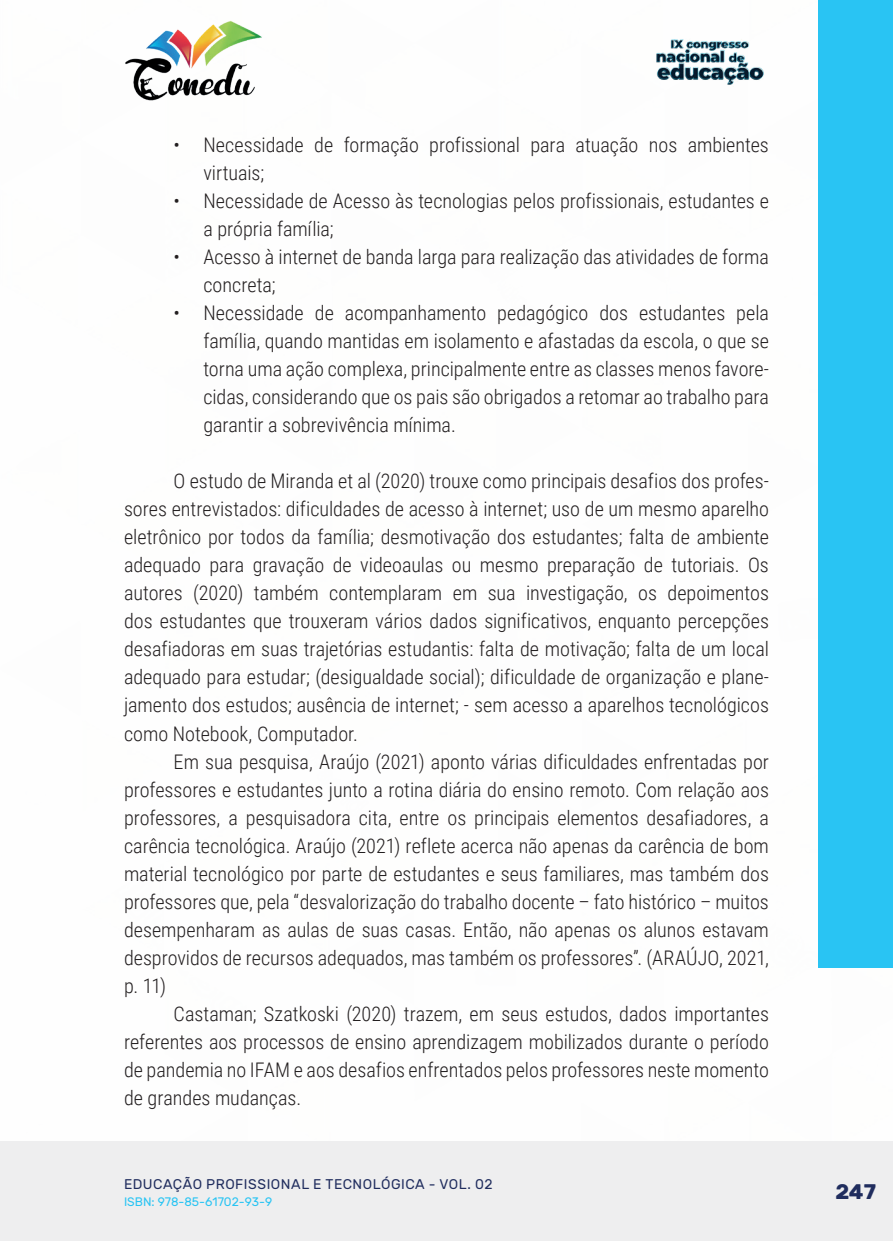
<style>
.page{position:relative;width:893px;height:1241px;background:#fff}
.page>*{position:absolute;margin:0;border:0;box-sizing:border-box;transform-origin:0 0}
.t1{font:700 21px "Rubik";color:#202d5e}
._9_CORPO{font:300 20.12px/28px "Roboto Condensed";color:#231f20;text-align:justify}
.t2{font:14px "Rubik";letter-spacing:.035em;color:#202d5e}
.t3{font:12.25px "Rubik";color:#29c4f3}
</style>
<div class="page">
<div style="left:0;top:1141px;width:893px;height:99px;background:#eeeeef"></div>
<div style="left:819px;top:0;width:74px;height:967px;background:#29c4f3"></div>
<img style="left:125px;top:20px;width:137px;height:81px">
<img style="left:656px;top:39px;width:108px;height:46px">
<p class="_9_CORPO" style="left:203px;top:130px;width:567px;text-indent:-30px">• Necessidade de formação profissional para atuação nos ambientes virtuais;</p>
<p class="_9_CORPO" style="left:203px;top:186px;width:567px;text-indent:-30px">• Necessidade de Acesso às tecnologias pelos profissionais, estudantes e a própria família;</p>
<p class="_9_CORPO" style="left:203px;top:242px;width:567px;text-indent:-30px">• Acesso à internet de banda larga para realização das atividades de forma concreta;</p>
<p class="_9_CORPO" style="left:203px;top:298px;width:567px;text-indent:-30px">• Necessidade de acompanhamento pedagógico dos estudantes pela família, quando mantidas em isolamento e afastadas da escola, o que se torna uma ação complexa, principalmente entre as classes menos favore&shy;cidas, considerando que os pais são obrigados a retomar ao trabalho para garantir a sobrevivência mínima.</p>
<p class="_9_CORPO" style="left:124px;top:466px;width:646px;text-indent:50px">O estudo de Miranda et al (2020) trouxe como principais desafios dos profes&shy;sores entrevistados: dificuldades de acesso à internet; uso de um mesmo aparelho eletrônico por todos da família; desmotivação dos estudantes; falta de ambiente adequado para gravação de videoaulas ou mesmo preparação de tutoriais. Os autores (2020) também contemplaram em sua investigação, os depoimentos dos estudantes que trouxeram vários dados significativos, enquanto percepções desafiadoras em suas trajetórias estudantis: falta de motivação; falta de um local adequado para estudar; (desigualdade social); dificuldade de organização e plane&shy;jamento dos estudos; ausência de internet; - sem acesso a aparelhos tecnológicos como Notebook, Computador.</p>
<p class="_9_CORPO" style="left:124px;top:746px;width:646px;text-indent:50px">Em sua pesquisa, Araújo (2021) aponto várias dificuldades enfrentadas por professores e estudantes junto a rotina diária do ensino remoto. Com relação aos professores, a pesquisadora cita, entre os principais elementos desafiadores, a carência tecnológica. Araújo (2021) reflete acerca não apenas da carência de bom material tecnológico por parte de estudantes e seus familiares, mas também dos professores que, pela “desvalorização do trabalho docente – fato histórico – muitos desempenharam as aulas de suas casas. Então, não apenas os alunos estavam desprovidos de recursos adequados, mas também os professores”. (ARAÚJO, 2021, p. 11)</p>
<p class="_9_CORPO" style="left:124px;top:998px;width:646px;text-indent:50px">Castaman; Szatkoski (2020) trazem, em seus estudos, dados importantes referentes aos processos de ensino aprendizagem mobilizados durante o período de pandemia no IFAM e aos desafios enfrentados pelos professores neste momento de grandes mudanças.</p>
<p class="t2" style="left:124px;top:1175px;width:370px">EDUCAÇÃO PROFISSIONAL E TECNOLÓGICA - VOL. 02</p>
<p class="t3" style="left:124px;top:1194px;width:150px">ISBN: 978-85-61702-93-9</p>
<p class="t1" style="left:835px;top:1179px;width:42px">247</p>
</div>
